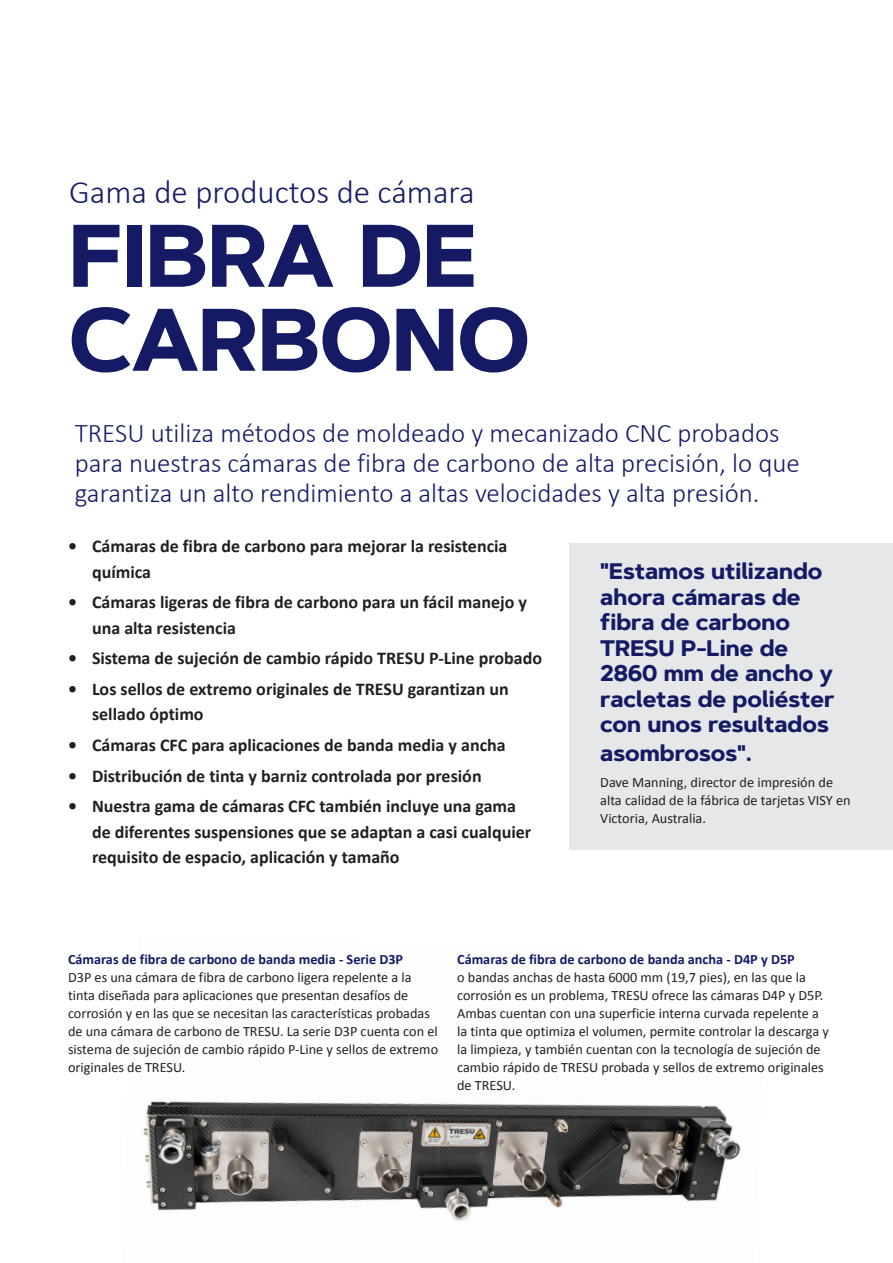
<style>
.page{position:relative;width:893px;height:1263px;background:#fff}
.page>*{position:absolute;margin:0;border:0;box-sizing:border-box;transform-origin:0 0}
.TRESU_OVERSKRIFT_36{font:700 88.5px/84px "Artegra Sans";color:#141b64}
.TRESU_OVERSKRIFT_36-2{font:300 33px "Calibri";color:#141b64}
.TRESU_BRØD_9_5_SORT{font:300 27px/30px "Calibri";color:#141b64}
.TRESU_BRØD_9_5_SORT-2{font:700 22.5px/25.5px "Artegra Sans";color:#141b64}
.TRESU_BRØD_9_5_SORT-3{font:700 18px/25.5px "Calibri";color:#231f20}
.TRESU_BRØD_9_5_SORT-4{font:14.25px/18px "Calibri";color:#231f20}
.TRESU_BRØD_9_5_SORT-5{font:700 14.25px "Calibri";color:#141b64}
</style>
<div class="page">
<img style="left:143px;top:1101px;width:598px;height:120px">
<div style="left:570px;top:543px;width:323px;height:306px;background:#e6e7e9"></div>
<p class="TRESU_OVERSKRIFT_36-2" style="left:69px;top:171px;width:407px">Gama de productos de cámara</p>
<p class="TRESU_OVERSKRIFT_36" style="left:69px;top:216px;width:462px">FIBRA DE<br>CARBONO</p>
<p class="TRESU_BRØD_9_5_SORT" style="left:75px;top:418px;width:726px">TRESU utiliza métodos de moldeado y mecanizado CNC probados para nuestras cámaras de fibra de carbono de alta precisión, lo que garantiza un alto rendimiento a altas velocidades y alta presión.</p>
<p class="TRESU_BRØD_9_5_SORT-3" style="left:92px;top:533px;width:417px;text-indent:-24px">• Cámaras de fibra de carbono para mejorar la resistencia química</p>
<p class="TRESU_BRØD_9_5_SORT-3" style="left:92px;top:589px;width:436px;text-indent:-24px">• Cámaras ligeras de fibra de carbono para un fácil manejo y una alta resistencia</p>
<p class="TRESU_BRØD_9_5_SORT-3" style="left:68px;top:645px;width:476px">• Sistema de sujeción de cambio rápido TRESU P-Line probado</p>
<p class="TRESU_BRØD_9_5_SORT-3" style="left:92px;top:675px;width:418px;text-indent:-24px">• Los sellos de extremo originales de TRESU garantizan un sellado óptimo</p>
<p class="TRESU_BRØD_9_5_SORT-3" style="left:68px;top:732px;width:439px">• Cámaras CFC para aplicaciones de banda media y ancha</p>
<p class="TRESU_BRØD_9_5_SORT-3" style="left:68px;top:762px;width:415px">• Distribución de tinta y barniz controlada por presión</p>
<p class="TRESU_BRØD_9_5_SORT-3" style="left:92px;top:793px;width:441px;text-indent:-24px">• Nuestra gama de cámaras CFC también incluye una gama de diferentes suspensiones que se adaptan a casi cualquier requisito de espacio, aplicación y tamaño</p>
<p class="TRESU_BRØD_9_5_SORT-2" style="left:600px;top:559px;width:236px">"Estamos utilizando ahora cámaras de fibra de carbono<br>TRESU P-Line de<br>2860 mm de ancho y racletas de poliéster con unos resultados</p>
<p class="TRESU_BRØD_9_5_SORT-2" style="left:600px;top:741px;width:153px">asombrosos".</p>
<p class="TRESU_BRØD_9_5_SORT-4" style="left:600px;top:773px;width:252px">Dave Manning, director de impresión de alta calidad de la fábrica de tarjetas VISY en<br>Victoria, Australia.</p>
<p class="TRESU_BRØD_9_5_SORT-5" style="left:68px;top:949px;width:337px">Cámaras de fibra de carbono de banda media - Serie D3P</p>
<p class="TRESU_BRØD_9_5_SORT-4" style="left:68px;top:968px;width:372px">D3P es una cámara de fibra de carbono ligera repelente a la tinta diseñada para aplicaciones que presentan desafíos de corrosión y en las que se necesitan las características probadas de una cámara de carbono de TRESU. La serie D3P cuenta con el sistema de sujeción de cambio rápido P-Line y sellos de extremo originales de TRESU.</p>
<p class="TRESU_BRØD_9_5_SORT-5" style="left:457px;top:949px;width:339px">Cámaras de fibra de carbono de banda ancha - D4P y D5P</p>
<p class="TRESU_BRØD_9_5_SORT-4" style="left:457px;top:968px;width:373px">o bandas anchas de hasta 6000 mm (19,7 pies), en las que la corrosión es un problema, TRESU ofrece las cámaras D4P y D5P.<br>Ambas cuentan con una superficie interna curvada repelente a la tinta que optimiza el volumen, permite controlar la descarga y la limpieza, y también cuentan con la tecnología de sujeción de cambio rápido de TRESU probada y sellos de extremo originales de TRESU.</p>
</div>
